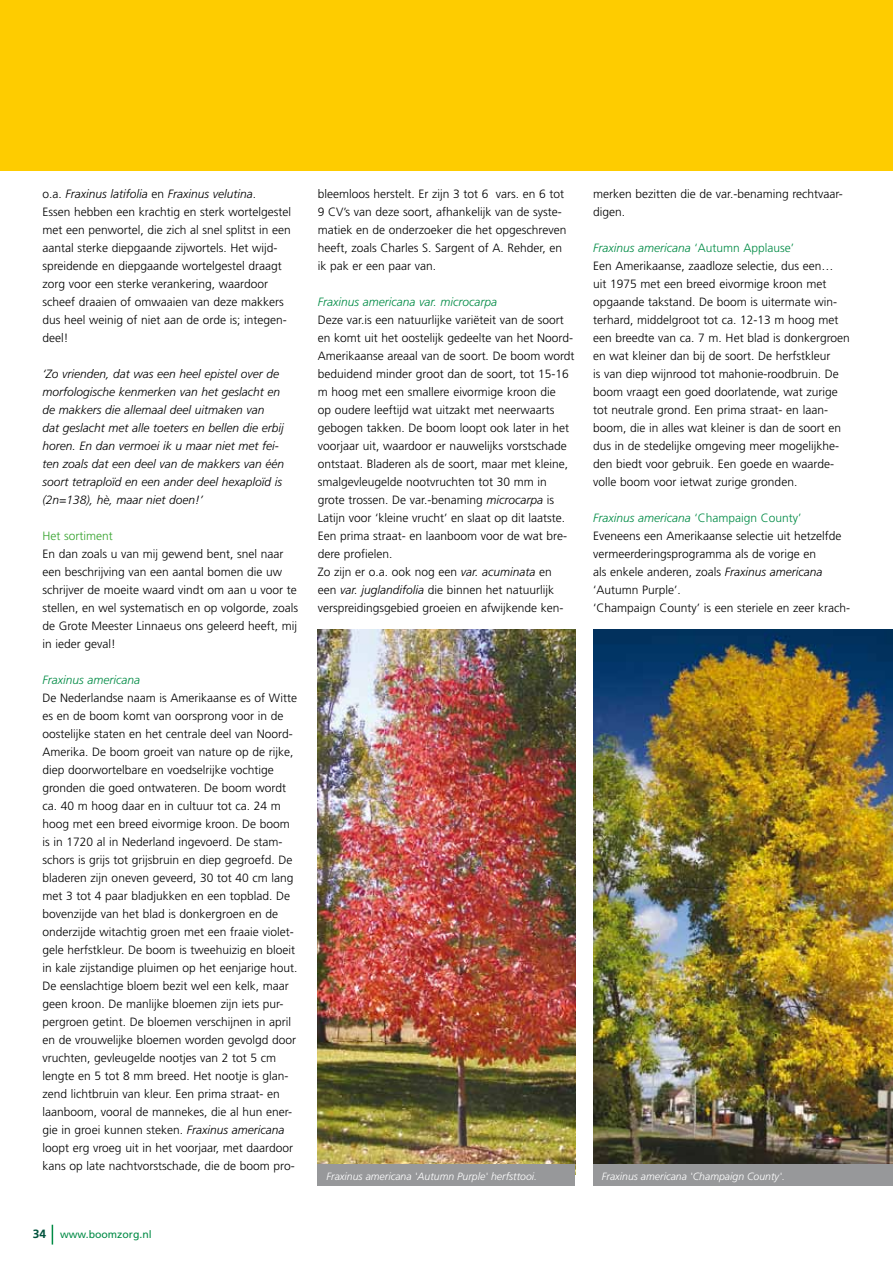
<style>
.page{position:relative;width:893px;height:1263px;background:#fff}
.page>*{position:absolute;margin:0;border:0;box-sizing:border-box;transform-origin:0 0}
.t1{font:300 12px/18px "Frutiger";color:#000}
.t2{font:italic 300 12px/18px "Frutiger";color:#000}
.t3{font:italic 300 12px "Frutiger";color:#008b45}
.t4{font:300 12px "Frutiger";color:#35a32c}
.t5{font:italic 300 10.5px "Frutiger";color:#fff}
.t6{font:10.5px "Frutiger";color:#008b45}
.s1{font-style:italic}
.s2{font-weight:700;font-size:12px;color:#00523c}
.s3{font-style:italic;color:#008b45}
.s4{color:#008b45}
</style>
<div class="page">
<svg style="left:52px;top:1225px;width:1px;height:19px"></svg>
<div style="left:0;top:0;width:893px;height:170px;background:#fecc00"></div>
<img style="left:593px;top:629px;width:300px;height:535px">
<div style="left:593px;top:1164px;width:300px;height:21px;background:#97989a"></div>
<img style="left:318px;top:629px;width:257px;height:535px">
<div style="left:318px;top:1164px;width:257px;height:21px;background:#97989a"></div>
<p class="t1" style="left:43px;top:185px;width:250px">o.a. <span class="s1">Fraxinus latifolia</span> en <span class="s1">Fraxinus velutina</span>.<br>Essen hebben een krachtig en sterk wortelgestel met een penwortel, die zich al snel splitst in een aantal sterke diepgaande zijwortels. Het wijd&shy;spreidende en diepgaande wortelgestel draagt zorg voor een sterke verankering, waardoor scheef draaien of omwaaien van deze makkers dus heel weinig of niet aan de orde is; integen&shy;deel!</p>
<p class="t2" style="left:43px;top:365px;width:243px">‘Zo vrienden, dat was een heel epistel over de morfologische kenmerken van het geslacht en de makkers die allemaal deel uitmaken van<br>dat geslacht met alle toeters en bellen die erbij horen. En dan vermoei ik u maar niet met fei&shy;ten zoals dat een deel van de makkers van één soort tetraploïd en een ander deel hexaploïd is (2n=138), hè, maar niet doen!’</p>
<p class="t4" style="left:43px;top:529px;width:72px">Het sortiment</p>
<p class="t1" style="left:43px;top:545px;width:257px">En dan zoals u van mij gewend bent, snel naar een beschrijving van een aantal bomen die uw schrijver de moeite waard vindt om aan u voor te stellen, en wel systematisch en op volgorde, zoals de Grote Meester Linnaeus ons geleerd heeft, mij in ieder geval!</p>
<p class="t3" style="left:43px;top:673px;width:99px">Fraxinus americana</p>
<p class="t1" style="left:43px;top:689px;width:257px">De Nederlandse naam is Amerikaanse es of Witte es en de boom komt van oorsprong voor in de oostelijke staten en het centrale deel van Noord-Amerika. De boom groeit van nature op de rijke, diep doorwortelbare en voedselrijke vochtige gronden die goed ontwateren. De boom wordt ca. 40 m hoog daar en in cultuur tot ca. 24 m hoog met een breed eivormige kroon. De boom is in 1720 al in Nederland ingevoerd. De stam&shy;schors is grijs tot grijsbruin en diep gegroefd. De bladeren zijn oneven geveerd, 30 tot 40 cm lang met 3 tot 4 paar bladjukken en een topblad. De bovenzijde van het blad is donkergroen en de onderzijde witachtig groen met een fraaie violet&shy;gele herfstkleur. De boom is tweehuizig en bloeit in kale zijstandige pluimen op het eenjarige hout.<br>De eenslachtige bloem bezit wel een kelk, maar geen kroon. De manlijke bloemen zijn iets pur&shy;pergroen getint. De bloemen verschijnen in april en de vrouwelijke bloemen worden gevolgd door vruchten, gevleugelde nootjes van 2 tot 5 cm lengte en 5 tot 8 mm breed. Het nootje is glan&shy;zend lichtbruin van kleur. Een prima straat- en laanboom, vooral de mannekes, die al hun ener&shy;gie in groei kunnen steken. <span class="s1">Fraxinus americana </span>loopt erg vroeg uit in het voorjaar, met daardoor kans op late nachtvorstschade, die de boom pro-</p>
<p class="t6" style="left:33px;top:1228px;width:120px"><span class="s2">34</span> www.boomzorg.nl</p>
<p class="t1" style="left:318px;top:185px;width:250px">bleemloos herstelt. Er zijn 3 tot 6 vars. en 6 tot 9 CV’s van deze soort, afhankelijk van de syste&shy;matiek en de onderzoeker die het opgeschreven heeft, zoals Charles S. Sargent of A. Rehder, en ik pak er een paar van.</p>
<p class="t3" style="left:318px;top:295px;width:181px">Fraxinus americana var. microcarpa</p>
<p class="t1" style="left:318px;top:311px;width:258px">Deze var.is een natuurlijke variëteit van de soort en komt uit het oostelijk gedeelte van het Noord-Amerikaanse areaal van de soort. De boom wordt beduidend minder groot dan de soort, tot 15-16 m hoog met een smallere eivormige kroon die<br>op oudere leeftijd wat uitzakt met neerwaarts gebogen takken. De boom loopt ook later in het voorjaar uit, waardoor er nauwelijks vorstschade ontstaat. Bladeren als de soort, maar met kleine, smalgevleugelde nootvruchten tot 30 mm in grote trossen. De var.-benaming <span class="s1">microcarpa</span> is Latijn voor ‘kleine vrucht’ en slaat op dit laatste.<br>Een prima straat- en laanboom voor de wat bre&shy;dere profielen.<br>Zo zijn er o.a. ook nog een <span class="s1">var. acuminata</span> en<br>een <span class="s1">var. juglandifolia</span> die binnen het natuurlijk verspreidingsgebied groeien en afwijkende ken-</p>
<p class="t1" style="left:593px;top:185px;width:251px">merken bezitten die de var.-benaming rechtvaar&shy;digen.</p>
<p class="t1" style="left:593px;top:239px;width:258px"><span class="s3">Fraxinus americana</span> <span class="s4">‘Autumn Applause’<br></span>Een Amerikaanse, zaadloze selectie, dus een… uit 1975 met een breed eivormige kroon met opgaande takstand. De boom is uitermate win&shy;terhard, middelgroot tot ca. 12-13 m hoog met een breedte van ca. 7 m. Het blad is donkergroen en wat kleiner dan bij de soort. De herfstkleur<br>is van diep wijnrood tot mahonie-roodbruin. De boom vraagt een goed doorlatende, wat zurige tot neutrale grond. Een prima straat- en laan&shy;boom, die in alles wat kleiner is dan de soort en dus in de stedelijke omgeving meer mogelijkhe&shy;den biedt voor gebruik. Een goede en waarde&shy;volle boom voor ietwat zurige gronden.</p>
<p class="t1" style="left:593px;top:509px;width:259px"><span class="s3">Fraxinus americana</span> <span class="s4">‘Champaign County’ </span>Eveneens een Amerikaanse selectie uit hetzelfde vermeerderingsprogramma als de vorige en<br>als enkele anderen, zoals <span class="s1">Fraxinus americana </span>‘Autumn Purple’.<br>‘Champaign County’ is een steriele en zeer krach-</p>
<p class="t5" style="left:327px;top:1170px;width:212px">Fraxinus americana 'Autumn Purple' herfsttooi.</p>
<p class="t5" style="left:602px;top:1170px;width:185px">Fraxinus americana 'Champaign County'.</p>
</div>
